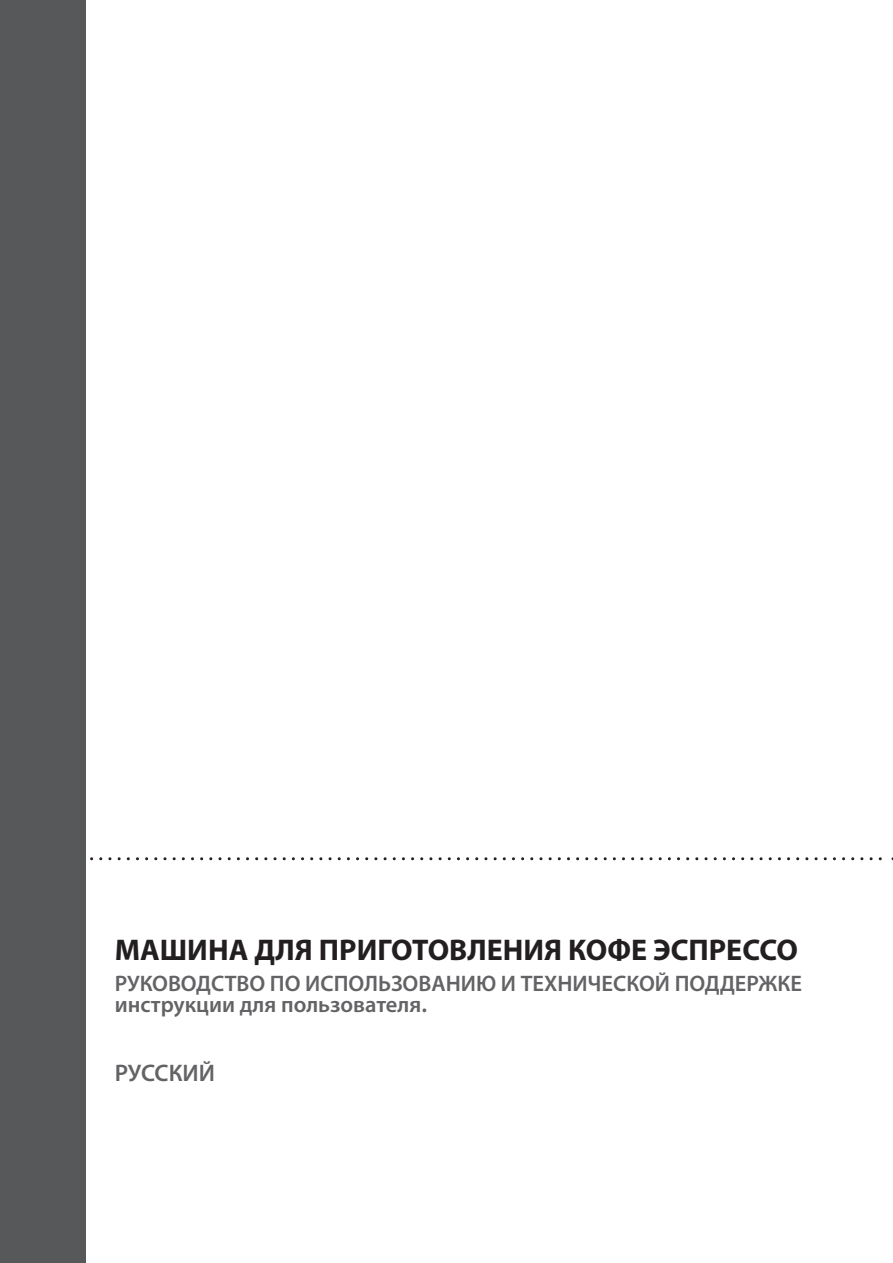
<style>
.page{position:relative;width:893px;height:1263px;background:#fff}
.page>*{position:absolute;margin:0;border:0;box-sizing:border-box;transform-origin:0 0}
.Titolo_del_manuale_2{font:700 30px "Myriad Pro";color:#231f20}
.Titolo_del_manuale_1{font:600 24px "Myriad Pro";letter-spacing:-.005em;color:#636366}
.Titolo_del_manuale_1-2{font:600 22.5px "Myriad Pro";color:#636366}
.s1{font-size:24px}
</style>
<div class="page">
<svg style="left:85px;top:857px;width:808px;height:3px"></svg>
<div style="left:0;top:0;width:85px;height:1263px;background:#57585a"></div>
<p class="Titolo_del_manuale_2" style="left:115px;top:930px;width:685px">МАШИНА ДЛЯ ПРИГОТОВЛЕНИЯ КОФЕ ЭСПРЕССО</p>
<p class="Titolo_del_manuale_1-2" style="left:115px;top:969px;width:689px">РУКОВОДСТВО ПО ИСПОЛЬЗОВАНИЮ И ТЕХНИЧЕСКОЙ ПОДДЕРЖКЕ</p>
<p class="Titolo_del_manuale_1-2" style="left:115px;top:990px;width:314px">инструкции для пользователя<span class="s1">.</span></p>
<p class="Titolo_del_manuale_1" style="left:115px;top:1058px;width:102px">РУССКИЙ</p>
</div>
